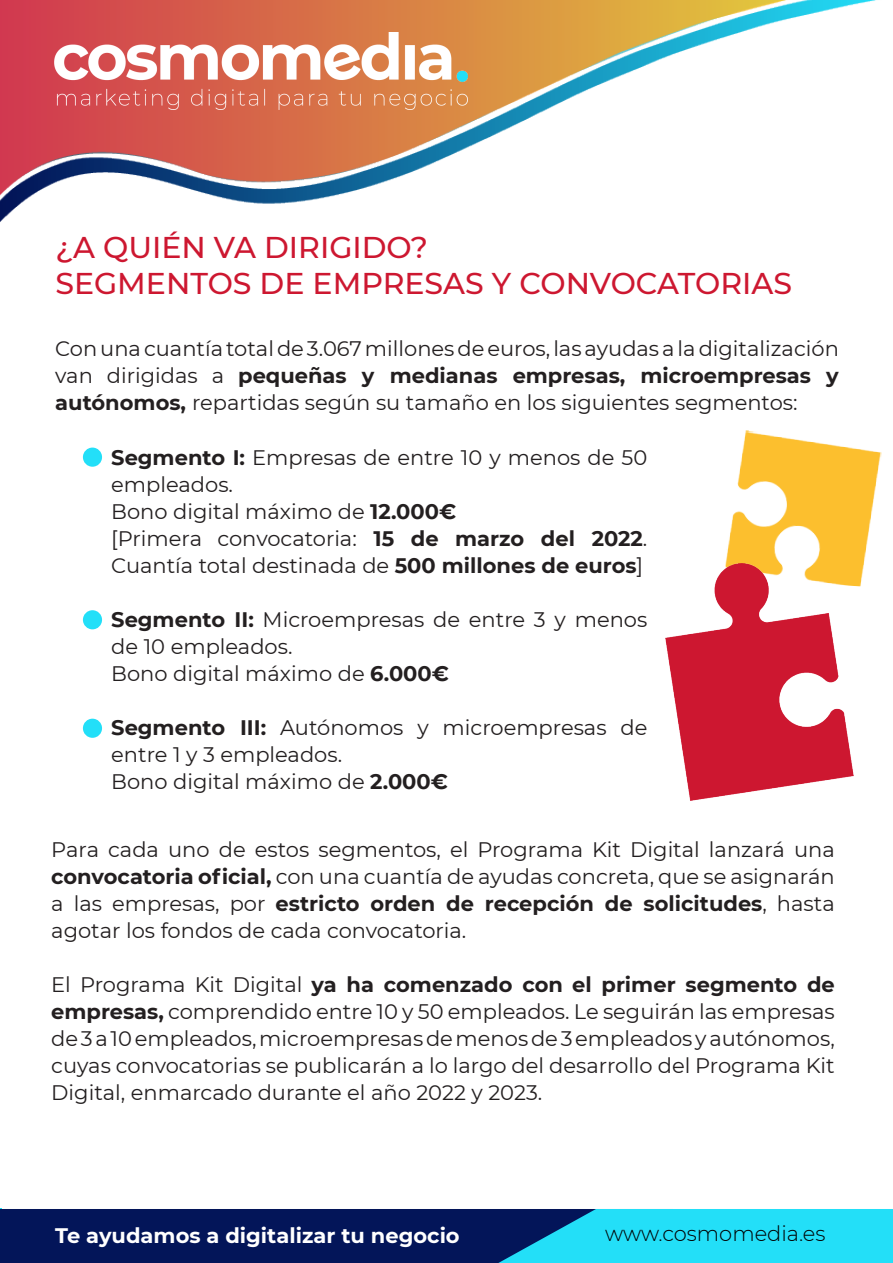
<style>
.page{position:relative;width:893px;height:1263px;background:#fff}
.page>*{position:absolute;margin:0;border:0;box-sizing:border-box;transform-origin:0 0}
.t1{font:500 30px "Montserrat";color:#cd1730}
.t2{font:21px/27px "Montserrat";color:#231f20}
.t3{font:700 21px "Montserrat";color:#fff}
.t4{font:300 21px "Montserrat";color:#000001}
.s1{font-weight:700}
</style>
<div class="page">
<img style="left:725px;top:430px;width:157px;height:157px">
<img style="left:665px;top:563px;width:189px;height:238px">
<svg style="left:0;top:1209px;width:893px;height:54px;background:#0f6396"></svg>
<div style="left:83px;top:448px;width:19px;height:19px;background:#23dff8;border-radius:50%"></div>
<div style="left:83px;top:610px;width:19px;height:19px;background:#23dff8;border-radius:50%"></div>
<div style="left:83px;top:719px;width:19px;height:19px;background:#23dff8;border-radius:50%"></div>
<img style="left:0;top:0;width:876px;height:222px">
<img style="left:54px;top:32px;width:414px;height:77px">
<p class="t1" style="left:55px;top:226px;width:374px">¿A QUIÉN VA DIRIGIDO?</p>
<p class="t1" style="left:55px;top:262px;width:738px">SEGMENTOS DE EMPRESAS Y CONVOCATORIAS</p>
<p class="t2" style="left:55px;top:335px;width:785px;text-align:justify">Con una cuantía total de 3.067 millones de euros, las ayudas a la digitalización van dirigidas a <span class="s1">pequeñas y medianas empresas, microempresas y autónomos,</span> repartidas según su tamaño en los siguientes segmentos:</p>
<p class="t2" style="left:111px;top:443px;width:538px"><span class="s1">Segmento I:</span> Empresas de entre 10 y menos de 50 empleados.</p>
<p class="t2" style="left:111px;top:497px;width:346px">Bono digital máximo de <span class="s1">12.000€</span></p>
<p class="t2" style="left:111px;top:524px;width:538px">[Primera convocatoria: <span class="s1">15 de marzo del 2022</span>.<br>Cuantía total destinada de <span class="s1">500 millones de euros</span>]</p>
<p class="t2" style="left:111px;top:605px;width:538px"><span class="s1">Segmento II:</span> Microempresas de entre 3 y menos de 10 empleados.</p>
<p class="t2" style="left:111px;top:659px;width:339px">Bono digital máximo de <span class="s1">6.000€</span></p>
<p class="t2" style="left:111px;top:713px;width:538px"><span class="s1">Segmento III:</span> Autónomos y microempresas de entre 1 y 3 empleados.</p>
<p class="t2" style="left:111px;top:767px;width:338px">Bono digital máximo de <span class="s1">2.000€</span></p>
<p class="t2" style="left:51px;top:835px;width:785px;text-align:justify">Para cada uno de estos segmentos, el Programa Kit Digital lanzará una <span class="s1">convocatoria oficial,</span> con una cuantía de ayudas concreta, que se asignarán a las empresas, por <span class="s1">estricto orden de recepción de solicitudes</span>, hasta agotar los fondos de cada convocatoria.</p>
<p class="t2" style="left:51px;top:970px;width:785px;text-align:justify">El Programa Kit Digital <span class="s1">ya ha comenzado con el primer segmento de empresas,</span> comprendido entre 10 y 50 empleados. Le seguirán las empresas de 3 a 10 empleados, microempresas de menos de 3 empleados y autónomos, cuyas convocatorias se publicarán a lo largo del desarrollo del Programa Kit Digital, enmarcado durante el año 2022 y 2023.</p>
<p class="t3" style="left:55px;top:1220px;width:406px">Te ayudamos a digitalizar tu negocio</p>
<p class="t4" style="left:605px;top:1219px;width:222px">www.cosmomedia.es</p>
</div>
